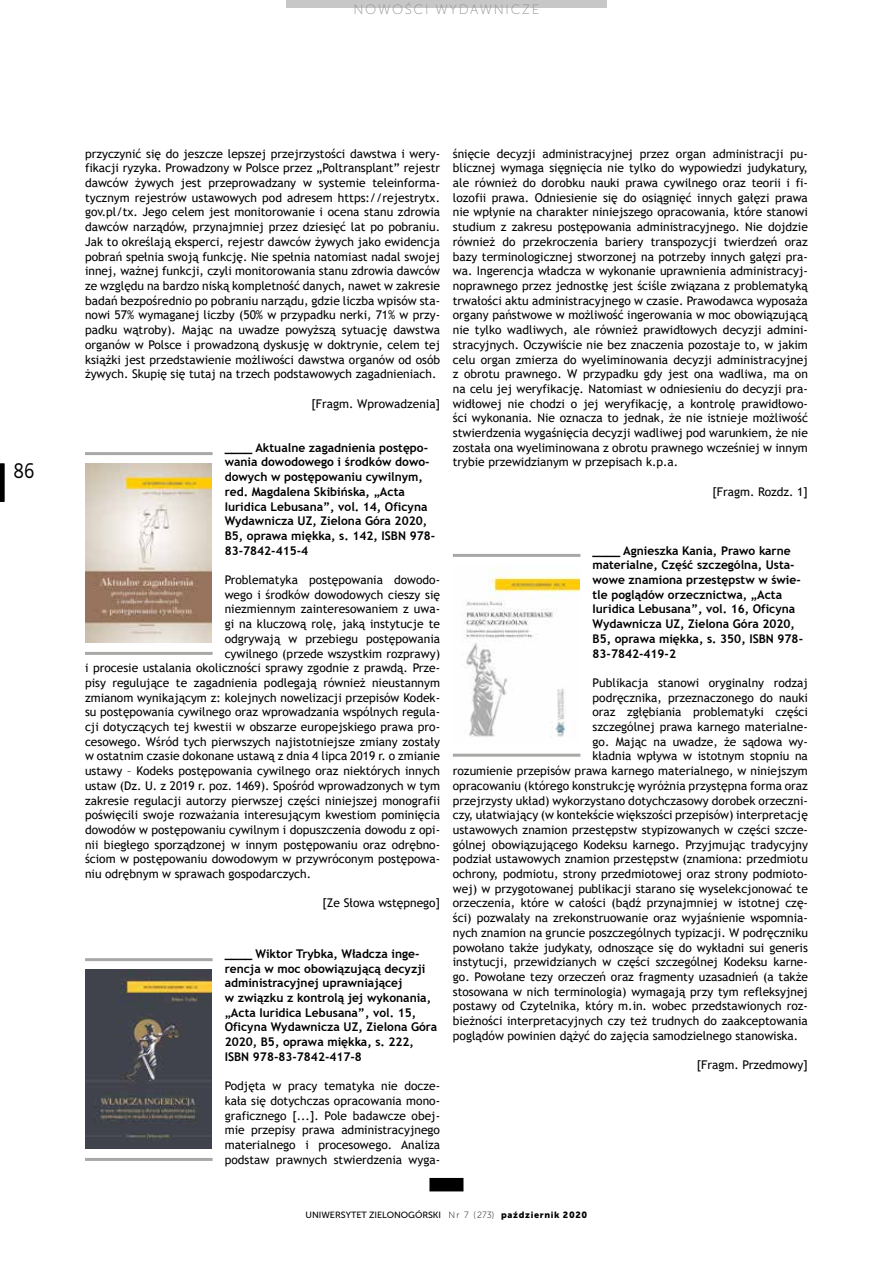
<style>
.page{position:relative;width:893px;height:1263px;background:#fff}
.page>*{position:absolute;margin:0;border:0;box-sizing:border-box;transform-origin:0 0}
.t1{font:21px "EFN Bureau OT";color:#000}
.t2{font:13.5px "Museo Sans 100";letter-spacing:.12em;color:#929292}
.t3{font:12px/14.7px "Trebuchet MS";color:#000;text-align:justify}
.t4{font:700 12px/14.7px "Trebuchet MS";color:#000}
.t5{font:9px "Museo Sans 500";letter-spacing:-.005em;color:#000}
.s1{font-family:"Trebuchet";font-style:italic;font-size:12.3px}
.s2{font-family:"Museo Sans 100"}
.s3{font-family:"Museo Sans 900"}
</style>
<div class="page">
<hr style="left:0;top:463px;width:4px;height:39px;background:#000">
<div style="left:286px;top:0;width:321px;height:8px;background:#c7c7c7"></div>
<div style="left:429px;top:1178px;width:34px;height:13px;background:#000"></div>
<img style="left:86px;top:463px;width:126px;height:180px">
<img style="left:464px;top:565px;width:116px;height:172px">
<img style="left:86px;top:969px;width:126px;height:180px">
<hr style="left:85px;top:652px;width:128px;height:3px;background:#a8a8a7">
<hr style="left:453px;top:754px;width:127px;height:3px;background:#a8a8a7">
<hr style="left:85px;top:1158px;width:128px;height:3px;background:#a8a8a7">
<hr style="left:85px;top:452px;width:128px;height:3px;background:#a8a8a7">
<hr style="left:453px;top:554px;width:127px;height:3px;background:#a8a8a7">
<hr style="left:85px;top:958px;width:128px;height:3px;background:#a8a8a7">
<p class="t2" style="left:353px;top:3px;width:187px">NOWOŚCI WYDAWNICZE</p>
<h1 class="t1" style="left:13px;top:459px;width:23px">86</h1>
<p class="t3" style="left:85px;top:146px;width:357px">przyczynić się do jeszcze lepszej przejrzystości dawstwa i wery&shy;fikacji ryzyka. Prowadzony w Polsce przez „Poltransplant” rejestr dawców żywych jest przeprowadzany w systemie teleinforma&shy;tycznym rejestrów ustawowych pod adresem https://rejestrytx. gov.pl/tx. Jego celem jest monitorowanie i ocena stanu zdrowia dawców narządów, przynajmniej przez dziesięć lat po pobraniu.<br>Jak to określają eksperci, rejestr dawców żywych jako ewidencja pobrań spełnia swoją funkcję. Nie spełnia natomiast nadal swojej innej, ważnej funkcji, czyli monitorowania stanu zdrowia dawców ze względu na bardzo niską kompletność danych, nawet w zakresie badań bezpośrednio po pobraniu narządu, gdzie liczba wpisów sta&shy;nowi 57% wymaganej liczby (50% w przypadku nerki, 71% w przy&shy;padku wątroby). Mając na uwadze powyższą sytuację dawstwa organów w Polsce i prowadzoną dyskusję w doktrynie, celem tej książki jest przedstawienie możliwości dawstwa organów od osób żywych. Skupię się tutaj na trzech podstawowych zagadnieniach.</p>
<p class="t3" style="left:312px;top:396px;width:130px">[Fragm. Wprowadzenia]</p>
<p class="t4" style="left:225px;top:440px;width:212px"><span class="s1">____</span> Aktualne zagadnienia postępo&shy;wania dowodowego i środków dowo&shy;dowych w postępowaniu cywilnym, red. Magdalena Skibińska, „Acta<br>Iuridica Lebusana”, vol. 14, Oficyna<br>Wydawnicza UZ, Zielona Góra 2020,<br>B5, oprawa miękka, s. 142, ISBN 978-<br>83-7842-415-4</p>
<p class="t3" style="left:225px;top:572px;width:217px">Problematyka postępowania dowodo-</p>
<p class="t3" style="left:225px;top:587px;width:217px">wego i środków dowodowych cieszy się</p>
<p class="t3" style="left:225px;top:602px;width:217px">niezmiennym zainteresowaniem z uwa-</p>
<p class="t3" style="left:225px;top:616px;width:217px">gi na kluczową rolę, jaką instytucje te</p>
<p class="t3" style="left:225px;top:631px;width:217px">odgrywają w przebiegu postępowania</p>
<p class="t3" style="left:225px;top:646px;width:217px">cywilnego (przede wszystkim rozprawy)</p>
<p class="t3" style="left:85px;top:660px;width:357px">i procesie ustalania okoliczności sprawy zgodnie z prawdą. Prze-</p>
<p class="t3" style="left:85px;top:675px;width:357px">pisy regulujące te zagadnienia podlegają również nieustannym</p>
<p class="t3" style="left:85px;top:690px;width:357px">zmianom wynikającym z: kolejnych nowelizacji przepisów Kodek-</p>
<p class="t3" style="left:85px;top:705px;width:357px">su postępowania cywilnego oraz wprowadzania wspólnych regula-</p>
<p class="t3" style="left:85px;top:719px;width:357px">cji dotyczących tej kwestii w obszarze europejskiego prawa pro-</p>
<p class="t3" style="left:85px;top:734px;width:357px">cesowego. Wśród tych pierwszych najistotniejsze zmiany zostały</p>
<p class="t3" style="left:85px;top:749px;width:357px">w ostatnim czasie dokonane ustawą z dnia 4 lipca 2019 r. o zmianie</p>
<p class="t3" style="left:85px;top:763px;width:357px">ustawy – Kodeks postępowania cywilnego oraz niektórych innych</p>
<p class="t3" style="left:85px;top:778px;width:357px">ustaw (Dz. U. z 2019 r. poz. 1469). Spośród wprowadzonych w tym</p>
<p class="t3" style="left:85px;top:793px;width:357px">zakresie regulacji autorzy pierwszej części niniejszej monografii</p>
<p class="t3" style="left:85px;top:807px;width:357px">poświęcili swoje rozważania interesującym kwestiom pominięcia</p>
<p class="t3" style="left:85px;top:822px;width:357px">dowodów w postępowaniu cywilnym i dopuszczenia dowodu z opi-</p>
<p class="t3" style="left:85px;top:837px;width:357px">nii biegłego sporządzonej w innym postępowaniu oraz odrębno-</p>
<p class="t3" style="left:85px;top:852px;width:357px">ściom w postępowaniu dowodowym w przywróconym postępowa-</p>
<p class="t3" style="left:85px;top:866px;width:228px">niu odrębnym w sprawach gospodarczych.</p>
<p class="t3" style="left:323px;top:896px;width:119px">[Ze Słowa wstępnego]</p>
<p class="t4" style="left:225px;top:946px;width:214px"><span class="s1">____</span> Wiktor Trybka, Władcza inge&shy;rencja w moc obowiązującą decyzji administracyjnej uprawniającej<br>w związku z kontrolą jej wykonania, „Acta Iuridica Lebusana”, vol. 15, Oficyna Wydawnicza UZ, Zielona Góra 2020, B5, oprawa miękka, s. 222, ISBN 978-83-7842-417-8</p>
<p class="t3" style="left:225px;top:1078px;width:217px">Podjęta w pracy tematyka nie docze&shy;kała się dotychczas opracowania mono&shy;graficznego [...]. Pole badawcze obej&shy;mie przepisy prawa administracyjnego materialnego i procesowego. Analiza podstaw prawnych stwierdzenia wyga-</p>
<p class="t3" style="left:453px;top:146px;width:357px">śnięcie decyzji administracyjnej przez organ administracji pu&shy;blicznej wymaga sięgnięcia nie tylko do wypowiedzi judykatury, ale również do dorobku nauki prawa cywilnego oraz teorii i fi&shy;lozofii prawa. Odniesienie się do osiągnięć innych gałęzi prawa nie wpłynie na charakter niniejszego opracowania, które stanowi studium z zakresu postępowania administracyjnego. Nie dojdzie również do przekroczenia bariery transpozycji twierdzeń oraz bazy terminologicznej stworzonej na potrzeby innych gałęzi pra&shy;wa. Ingerencja władcza w wykonanie uprawnienia administracyj&shy;noprawnego przez jednostkę jest ściśle związana z problematyką trwałości aktu administracyjnego w czasie. Prawodawca wyposaża organy państwowe w możliwość ingerowania w moc obowiązującą nie tylko wadliwych, ale również prawidłowych decyzji admini&shy;stracyjnych. Oczywiście nie bez znaczenia pozostaje to, w jakim celu organ zmierza do wyeliminowania decyzji administracyjnej z obrotu prawnego. W przypadku gdy jest ona wadliwa, ma on na celu jej weryfikację. Natomiast w odniesieniu do decyzji pra&shy;widłowej nie chodzi o jej weryfikację, a kontrolę prawidłowo&shy;ści wykonania. Nie oznacza to jednak, że nie istnieje możliwość stwierdzenia wygaśnięcia decyzji wadliwej pod warunkiem, że nie została ona wyeliminowana z obrotu prawnego wcześniej w innym trybie przewidzianym w przepisach k.p.a.</p>
<p class="t3" style="left:712px;top:484px;width:97px">[Fragm. Rozdz. 1]</p>
<p class="t4" style="left:592px;top:543px;width:212px"><span class="s1">____</span> Agnieszka Kania, Prawo karne materialne, Część szczególna, Usta&shy;wowe znamiona przestępstw w świe&shy;tle poglądów orzecznictwa, „Acta<br>Iuridica Lebusana”, vol. 16, Oficyna<br>Wydawnicza UZ, Zielona Góra 2020,<br>B5, oprawa miękka, s. 350, ISBN 978-<br>83-7842-419-2</p>
<p class="t3" style="left:592px;top:675px;width:217px">Publikacja stanowi oryginalny rodzaj</p>
<p class="t3" style="left:592px;top:690px;width:217px">podręcznika, przeznaczonego do nauki</p>
<p class="t3" style="left:592px;top:705px;width:217px">oraz zgłębiania problematyki części</p>
<p class="t3" style="left:592px;top:719px;width:217px">szczególnej prawa karnego materialne-</p>
<p class="t3" style="left:592px;top:734px;width:217px">go. Mając na uwadze, że sądowa wy-</p>
<p class="t3" style="left:592px;top:749px;width:217px">kładnia wpływa w istotnym stopniu na</p>
<p class="t3" style="left:453px;top:763px;width:357px">rozumienie przepisów prawa karnego materialnego, w niniejszym</p>
<p class="t3" style="left:453px;top:778px;width:357px">opracowaniu (którego konstrukcję wyróżnia przystępna forma oraz</p>
<p class="t3" style="left:453px;top:793px;width:357px">przejrzysty układ) wykorzystano dotychczasowy dorobek orzeczni-</p>
<p class="t3" style="left:453px;top:807px;width:357px">czy, ułatwiający (w kontekście większości przepisów) interpretację</p>
<p class="t3" style="left:453px;top:822px;width:357px">ustawowych znamion przestępstw stypizowanych w części szcze-</p>
<p class="t3" style="left:453px;top:837px;width:357px">gólnej obowiązującego Kodeksu karnego. Przyjmując tradycyjny</p>
<p class="t3" style="left:453px;top:852px;width:357px">podział ustawowych znamion przestępstw (znamiona: przedmiotu</p>
<p class="t3" style="left:453px;top:866px;width:357px">ochrony, podmiotu, strony przedmiotowej oraz strony podmioto-</p>
<p class="t3" style="left:453px;top:881px;width:357px">wej) w przygotowanej publikacji starano się wyselekcjonować te</p>
<p class="t3" style="left:453px;top:896px;width:357px">orzeczenia, które w całości (bądź przynajmniej w istotnej czę-</p>
<p class="t3" style="left:453px;top:910px;width:357px">ści) pozwalały na zrekonstruowanie oraz wyjaśnienie wspomnia-</p>
<p class="t3" style="left:453px;top:925px;width:357px">nych znamion na gruncie poszczególnych typizacji. W podręczniku</p>
<p class="t3" style="left:453px;top:940px;width:357px">powołano także judykaty, odnoszące się do wykładni sui generis</p>
<p class="t3" style="left:453px;top:954px;width:357px">instytucji, przewidzianych w części szczególnej Kodeksu karne-</p>
<p class="t3" style="left:453px;top:969px;width:357px">go. Powołane tezy orzeczeń oraz fragmenty uzasadnień (a także</p>
<p class="t3" style="left:453px;top:984px;width:357px">stosowana w nich terminologia) wymagają przy tym refleksyjnej</p>
<p class="t3" style="left:453px;top:999px;width:357px">postawy od Czytelnika, który m.in. wobec przedstawionych roz-</p>
<p class="t3" style="left:453px;top:1013px;width:356px">bieżności interpretacyjnych czy też trudnych do zaakceptowania</p>
<p class="t3" style="left:453px;top:1028px;width:347px">poglądów powinien dążyć do zajęcia samodzielnego stanowiska.</p>
<p class="t3" style="left:697px;top:1057px;width:113px">[Fragm. Przedmowy]</p>
<p class="t5" style="left:306px;top:1210px;width:283px">UNIWERSYTET ZIELONOGÓRSKI <span class="s2">Nr 7 (273)</span> <span class="s3">październik 2020</span></p>
</div>
